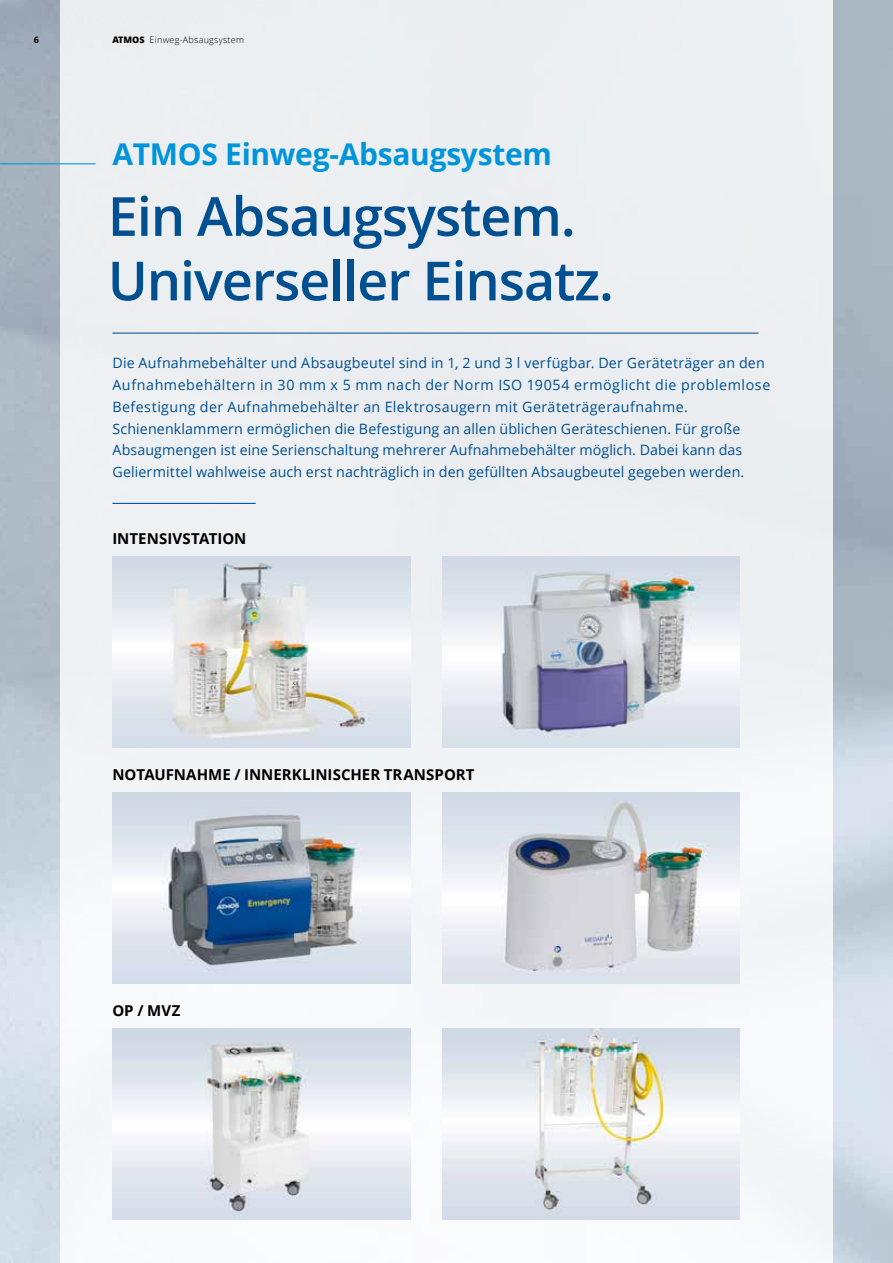
<style>
.page{position:relative;width:893px;height:1263px;background:#fff}
.page>*{position:absolute;margin:0;border:0;box-sizing:border-box;transform-origin:0 0}
.t1{font:600 54px/64.5px "Open Sans";letter-spacing:-.02em;color:#005091}
.t2{font:700 30px "Open Sans";letter-spacing:-.01em;color:#0095db}
.t3{font:700 15px "Open Sans";letter-spacing:.005em;color:#000}
.t4{font:14.25px/21.8px "Open Sans";letter-spacing:.015em;color:#005091}
.t5{font:300 9px "Open Sans";letter-spacing:.03em;color:#000}
.t6{font:700 9px "Open Sans";color:#000}
.s1{font-weight:800}
</style>
<div class="page">
<img style="left:0;top:0;width:893px;height:1263px">
<div style="left:60px;top:0;width:773px;height:1263px;background:#edeff2"></div>
<img style="left:112px;top:792px;width:298px;height:192px">
<img style="left:112px;top:556px;width:298px;height:192px">
<img style="left:112px;top:1028px;width:298px;height:191px">
<img style="left:442px;top:1028px;width:298px;height:191px">
<img style="left:442px;top:556px;width:298px;height:192px">
<img style="left:442px;top:792px;width:298px;height:192px">
<hr style="left:112px;top:333px;width:646px;height:1px;background:#005091">
<hr style="left:112px;top:503px;width:144px;height:1px;background:#005091">
<hr style="left:0;top:163px;width:96px;height:1px;background:#0095db">
<p class="t6" style="left:34px;top:33px;width:7px">6</p>
<p class="t5" style="left:112px;top:33px;width:133px"><span class="s1">ATMOS</span> Einweg-Absaugsystem</p>
<h2 class="t2" style="left:112px;top:133px;width:441px">ATMOS Einweg-Absaugsystem</h2>
<h1 class="t1" style="left:108px;top:183px;width:508px">Ein Absaugsystem.<br>Universeller Einsatz.</h1>
<p class="t4" style="left:112px;top:352px;width:659px">Die Aufnahmebehälter und Absaugbeutel sind in 1, 2 und 3 l verfügbar. Der Geräteträger an den Aufnahmebehältern in 30 mm x 5 mm nach der Norm ISO 19054 ermöglicht die problemlose Befestigung der Aufnahmebehälter an Elektrosaugern mit Geräteträgeraufnahme.<br>Schienenklammern ermöglichen die Befestigung an allen üblichen Geräteschienen. Für große Absaugmengen ist eine Serienschaltung mehrerer Aufnahmebehälter möglich. Dabei kann das Geliermittel wahlweise auch erst nachträglich in den gefüllten Absaugbeutel gegeben werden.</p>
<p class="t3" style="left:112px;top:528px;width:136px">INTENSIVSTATION</p>
<p class="t3" style="left:112px;top:764px;width:364px">NOTAUFNAHME / INNERKLINISCHER TRANSPORT</p>
<p class="t3" style="left:112px;top:1000px;width:70px">OP / MVZ</p>
</div>
